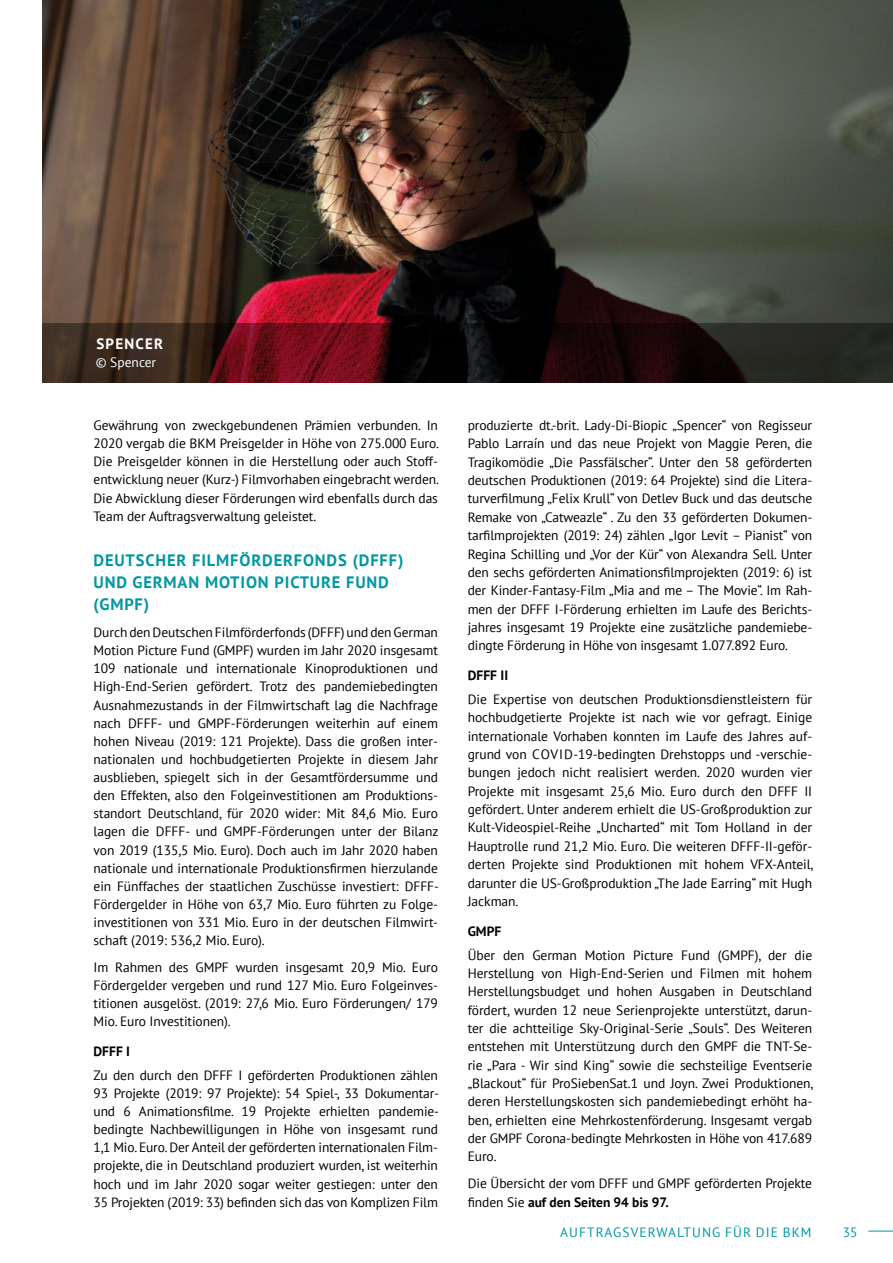
<style>
.page{position:relative;width:893px;height:1263px;background:#fff}
.page>*{position:absolute;margin:0;border:0;box-sizing:border-box;transform-origin:0 0}
.t1{font:700 16.5px "PT Sans";letter-spacing:.05em;color:#0097a4}
.t2{font:700 15px "PT Sans";letter-spacing:.08em;color:#fff}
.Fließtext{font:13.5px/18.3px "PT Sans";letter-spacing:-.005em;color:#000;text-align:justify}
.Fließtext-2{font:13.5px "PT Sans";letter-spacing:.08em;color:#0097a4}
.Fließtext-3{font:700 13.5px "PT Sans";color:#000}
.t3{font:13.5px "PT Sans";color:#fff}
.s1{font-weight:700}
</style>
<div class="page">
<svg style="left:868px;top:1231px;width:25px;height:1px"></svg>
<img style="left:43px;top:0;width:850px;height:323px">
<svg style="left:43px;top:323px;width:850px;height:60px;background:#2f1515"></svg>
<p class="t2" style="left:96px;top:334px;width:68px">SPENCER</p>
<p class="t3" style="left:96px;top:354px;width:62px">© Spencer</p>
<p class="Fließtext" style="left:94px;top:416px;width:347px">Gewährung von zweckgebundenen Prämien verbunden. In 2020 vergab die BKM Preisgelder in Höhe von 275.000 Euro.<br>Die Preisgelder können in die Herstellung oder auch Stoff&shy;entwicklung neuer (Kurz-) Filmvorhaben eingebracht werden.<br>Die Abwicklung dieser Förderungen wird ebenfalls durch das Team der Auftragsverwaltung geleistet.</p>
<h2 class="t1" style="left:94px;top:549px;width:311px">DEUTSCHER FILMFÖRDERFONDS (DFFF)</h2>
<h2 class="t1" style="left:94px;top:571px;width:297px">UND GERMAN MOTION PICTURE FUND</h2>
<h2 class="t1" style="left:94px;top:593px;width:57px">(GMPF)</h2>
<p class="Fließtext" style="left:94px;top:623px;width:347px">Durch den Deutschen Filmförderfonds (DFFF) und den German Motion Picture Fund (GMPF) wurden im Jahr 2020 insgesamt 109 nationale und internationale Kinoproduktionen und High-End-Serien gefördert. Trotz des pandemiebedingten Ausnahmezustands in der Filmwirtschaft lag die Nachfrage nach DFFF- und GMPF-Förderungen weiterhin auf einem hohen Niveau (2019: 121 Projekte). Dass die großen inter&shy;nationalen und hochbudgetierten Projekte in diesem Jahr ausblieben, spiegelt sich in der Gesamtfördersumme und den Effekten, also den Folgeinvestitionen am Produktions&shy;standort Deutschland, für 2020 wider: Mit 84,6 Mio. Euro lagen die DFFF- und GMPF-Förderungen unter der Bilanz von 2019 (135,5 Mio. Euro). Doch auch im Jahr 2020 haben nationale und internationale Produktionsfirmen hierzulande ein Fünffaches der staatlichen Zuschüsse investiert: DFFF-Fördergelder in Höhe von 63,7 Mio. Euro führten zu Folge&shy;investitionen von 331 Mio. Euro in der deutschen Filmwirt&shy;schaft (2019: 536,2 Mio. Euro).</p>
<p class="Fließtext" style="left:94px;top:958px;width:346px">Im Rahmen des GMPF wurden insgesamt 20,9 Mio. Euro Fördergelder vergeben und rund 127 Mio. Euro Folgeinves&shy;titionen ausgelöst. (2019: 27,6 Mio. Euro Förderungen/ 179<br>Mio. Euro Investitionen).</p>
<p class="Fließtext-3" style="left:94px;top:1042px;width:38px">DFFF I</p>
<p class="Fließtext" style="left:94px;top:1065px;width:347px">Zu den durch den DFFF I geförderten Produktionen zählen 93 Projekte (2019: 97 Projekte): 54 Spiel-, 33 Dokumentar&shy;und 6 Animationsfilme. 19 Projekte erhielten pandemie&shy;bedingte Nachbewilligungen in Höhe von insgesamt rund 1,1 Mio. Euro. Der Anteil der geförderten internationalen Film&shy;projekte, die in Deutschland produziert wurden, ist weiterhin hoch und im Jahr 2020 sogar weiter gestiegen: unter den 35 Projekten (2019: 33) befinden sich das von Komplizen Film</p>
<p class="Fließtext" style="left:468px;top:416px;width:346px">produzierte dt.-brit. Lady-Di-Biopic „Spencer“ von Regisseur Pablo Larraín und das neue Projekt von Maggie Peren, die Tragikomödie „Die Passfälscher“. Unter den 58 geförderten deutschen Produktionen (2019: 64 Projekte) sind die Litera&shy;turverfilmung „Felix Krull“ von Detlev Buck und das deutsche Remake von „Catweazle“ . Zu den 33 geförderten Dokumen&shy;tarfilmprojekten (2019: 24) zählen „Igor Levit – Pianist“ von Regina Schilling und „Vor der Kür“ von Alexandra Sell. Unter den sechs geförderten Animationsfilmprojekten (2019: 6) ist der Kinder-Fantasy-Film „Mia and me – The Movie“. Im Rah&shy;men der DFFF I-Förderung erhielten im Laufe des Berichts&shy;jahres insgesamt 19 Projekte eine zusätzliche pandemiebe&shy;dingte Förderung in Höhe von insgesamt 1.077.892 Euro.</p>
<p class="Fließtext-3" style="left:468px;top:666px;width:42px">DFFF II</p>
<p class="Fließtext" style="left:468px;top:690px;width:347px">Die Expertise von deutschen Produktionsdienstleistern für hochbudgetierte Projekte ist nach wie vor gefragt. Einige internationale Vorhaben konnten im Laufe des Jahres auf&shy;grund von COVID-19-bedingten Drehstopps und -verschie&shy;bungen jedoch nicht realisiert werden. 2020 wurden vier Projekte mit insgesamt 25,6 Mio. Euro durch den DFFF II gefördert. Unter anderem erhielt die US-Großproduktion zur Kult-Videospiel-Reihe „Uncharted“ mit Tom Holland in der Hauptrolle rund 21,2 Mio. Euro. Die weiteren DFFF-II-geför&shy;derten Projekte sind Produktionen mit hohem VFX-Anteil, darunter die US-Großproduktion „The Jade Earring“ mit Hugh Jackman.</p>
<p class="Fließtext-3" style="left:468px;top:922px;width:35px">GMPF</p>
<p class="Fließtext" style="left:468px;top:945px;width:347px">Über den German Motion Picture Fund (GMPF), der die Herstellung von High-End-Serien und Filmen mit hohem Herstellungsbudget und hohen Ausgaben in Deutschland fördert, wurden 12 neue Serienprojekte unterstützt, darun&shy;ter die achtteilige Sky-Original-Serie „Souls“. Des Weiteren entstehen mit Unterstützung durch den GMPF die TNT-Se&shy;rie „Para - Wir sind King“ sowie die sechsteilige Eventserie „Blackout“ für ProSiebenSat.1 und Joyn. Zwei Produktionen, deren Herstellungskosten sich pandemiebedingt erhöht ha&shy;ben, erhielten eine Mehrkostenförderung. Insgesamt vergab der GMPF Corona-bedingte Mehrkosten in Höhe von 417.689<br>Euro.</p>
<p class="Fließtext" style="left:468px;top:1174px;width:346px">Die Übersicht der vom DFFF und GMPF geförderten Projekte finden Sie <span class="s1">auf den Seiten 94 bis 97.</span></p>
<p class="Fließtext-2" style="left:560px;top:1223px;width:253px">AUFTRAGSVERWALTUNG FÜR DIE BKM</p>
<p class="Fließtext-2" style="left:843px;top:1223px;width:16px">35</p>
</div>
